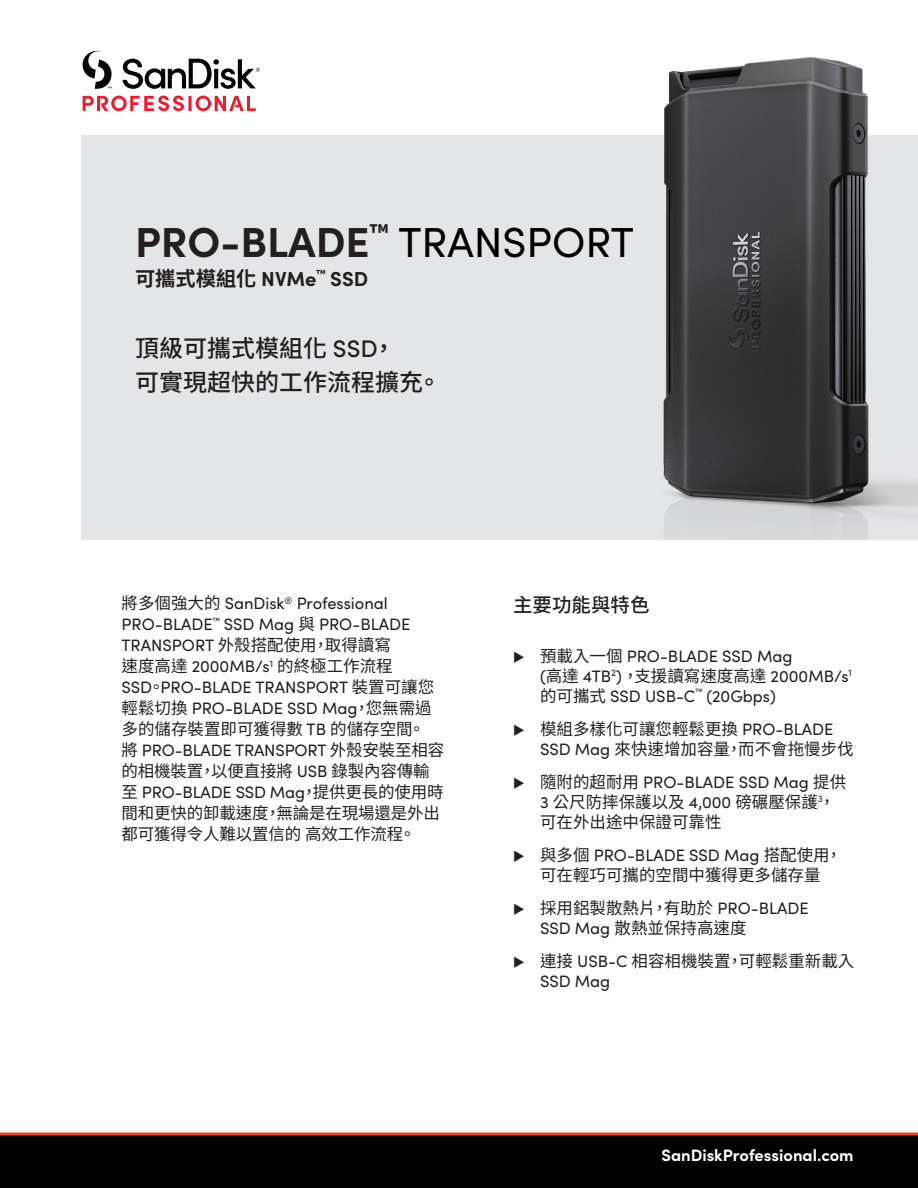
<style>
.page{position:relative;width:918px;height:1188px;background:#fff}
.page>*{position:absolute;margin:0;border:0;box-sizing:border-box;transform-origin:0 0}
.t1{font:700 42px "Sofia Pro";color:#231f20}
.t2{font:500 24px/34.5px "Noto Sans CJ Ktc";color:#231f20}
.t3{font:700 20.25px "Sofia Pro";color:#231f20}
.t4{font:500 19.5px "Noto Sans CJ Ktc";color:#231f20}
.t5{font:16.5px/21px "Sofia Pro";color:#231f20}
.t6{font:16.5px/19.8px "Noto Sans CJ Ktc";color:#231f20}
.t7{font:700 16.5px "Sofia Pro";color:#fff}
.s1{font-weight:400;color:#000001}
.s2{font-family:"Noto Sans CJ Ktc"}
.s3{font-family:"Sofia Pro"}
</style>
<div class="page">
<div style="left:81px;top:135px;width:836px;height:405px;background:#e4e5e7"></div>
<svg style="left:83px;top:51px;width:177px;height:38px"></svg>
<svg style="left:188px;top:96px;width:4px;height:15px"></svg>
<svg style="left:83px;top:96px;width:101px;height:15px"></svg>
<svg style="left:196px;top:96px;width:60px;height:15px"></svg>
<svg style="left:0;top:1132px;width:918px;height:56px;background:#0f0505"></svg>
<img style="left:663px;top:57px;width:255px;height:483px">
<h1 class="t1" style="left:135px;top:210px;width:501px">PRO-BLADE<sup>™</sup> <span class="s1">TRANSPORT</span></h1>
<p class="t3" style="left:135px;top:263px;width:235px"><span class="s2">可攜式模組化</span> NVMe<sup>™</sup> SSD</p>
<h2 class="t2" style="left:135px;top:331px;width:307px">頂級可攜式模組化 <span class="s3">SSD</span>，<br>可實現超快的工作流程擴充。</h2>
<p class="t5" style="left:122px;top:592px;width:290px"><span class="s2">將多個強大的</span> SanDisk<sup>®</sup> Professional<br>PRO-BLADE<sup>™</sup> SSD Mag <span class="s2">與</span> PRO-BLADE</p>
<p class="t6" style="left:122px;top:635px;width:273px;line-height:21px"><span class="s3">TRANSPORT</span> 外殼搭配使用，取得讀寫速度高達 <span class="s3">2000MB/s</span><sup>1</sup> 的終極工作流程</p>
<p class="t5" style="left:122px;top:676px;width:314px">SSD<span class="s2">。</span>PRO‑BLADE TRANSPORT <span class="s2">裝置可讓您輕鬆切換</span> PRO-BLADE SSD Mag<span class="s2">，您無需過</span></p>
<p class="t6" style="left:122px;top:720px;width:305px">多的儲存裝置即可獲得數 <span class="s3">TB</span> 的儲存空間。</p>
<p class="t5" style="left:122px;top:739px;width:324px"><span class="s2">將</span> PRO-BLADE TRANSPORT <span class="s2">外殼安裝至相容</span></p>
<p class="t6" style="left:122px;top:762px;width:310px">的相機裝置，以便直接將 <span class="s3">USB</span> 錄製內容傳輸</p>
<p class="t5" style="left:122px;top:781px;width:324px"><span class="s2">至</span> PRO-BLADE SSD Mag<span class="s2">，提供更長的使用時</span></p>
<p class="t6" style="left:122px;top:803px;width:320px;line-height:21px">間和更快的卸載速度，無論是在現場還是外出都可獲得令人難以置信的高效工作流程。</p>
<p class="t4" style="left:513px;top:593px;width:138px">主要功能與特色</p>
<p class="t5" style="left:540px;top:646px;width:314px;line-height:19.8px;text-indent:-27px">◆ <span class="s2">預載入一個</span> PRO-BLADE SSD Mag<br>(<span class="s2">高達</span> 4TB<sup>2</sup>) <span class="s2">，支援讀寫速度高達</span> 2000MB/s<sup>1</sup><span class="s2">的可攜式</span> SSD USB-C<sup>™</sup> (20Gbps)</p>
<p class="t6" style="left:540px;top:719px;width:315px;text-indent:-27px">◆ 模組多樣化可讓您輕鬆更換 <span class="s3">PRO-BLADE<br>SSD Mag</span> 來快速增加容量，而不會拖慢步伐</p>
<p class="t5" style="left:513px;top:771px;width:335px">◆ <span class="s2">隨附的超耐用</span> PRO-BLADE SSD Mag <span class="s2">提供</span></p>
<p class="t6" style="left:540px;top:792px;width:297px"><span class="s3">3</span> 公尺防摔保護以及 <span class="s3">4,000</span> 磅碾壓保護<sup>3</sup>，可在外出途中保證可靠性</p>
<p class="t5" style="left:513px;top:844px;width:331px">◆ <span class="s2">與多個</span> PRO-BLADE SSD Mag <span class="s2">搭配使用，</span></p>
<p class="t6" style="left:540px;top:865px;width:282px">可在輕巧可攜的空間中獲得更多儲存量</p>
<p class="t6" style="left:540px;top:899px;width:270px;text-indent:-27px">◆ 採用鋁製散熱片，有助於 <span class="s3">PRO-BLADE<br>SSD Mag</span> 散熱並保持高速度</p>
<p class="t6" style="left:513px;top:952px;width:343px">◆ 連接 <span class="s3">USB-C</span> 相容相機裝置，可輕鬆重新載入</p>
<p class="t5" style="left:540px;top:970px;width:72px">SSD Mag</p>
<p class="t7" style="left:662px;top:1143px;width:194px">SanDiskProfessional.com</p>
</div>
